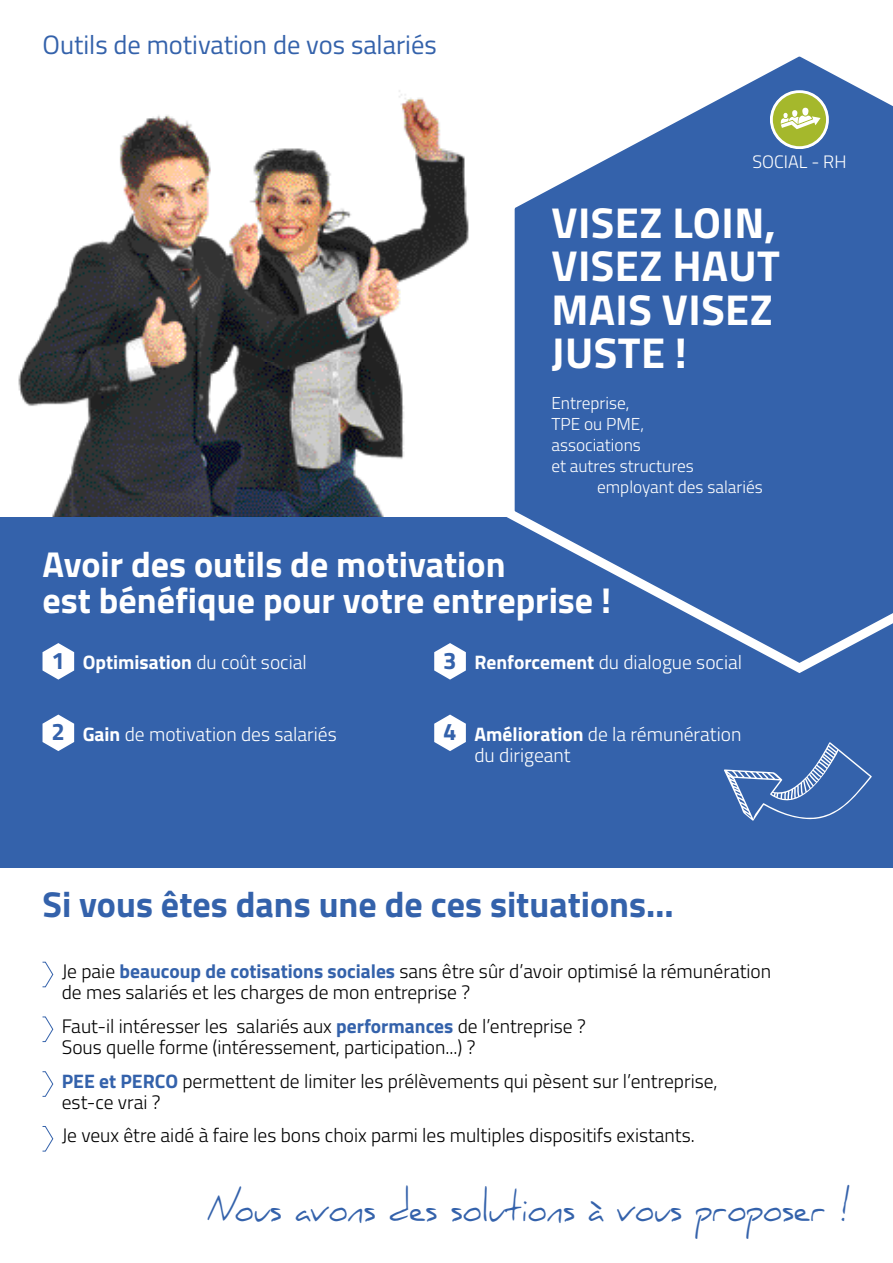
<style>
.page{position:relative;width:893px;height:1263px;background:#fff}
.page>*{position:absolute;margin:0;border:0;box-sizing:border-box;transform-origin:0 0}
.t1{font:700 43.35px/43.3px "Titillium";letter-spacing:.01em;color:#fff}
.t2{font:39.3px "Daniel";color:#3462ab;scale:.8 1}
.t3{font:700 36px/36px "Titillium";color:#fff}
.t4{font:700 36px "Titillium";color:#3462ab}
.t5{font:26.55px "Titillium";color:#3462ab}
.t6{font:300 19.5px/21px "Titillium";color:#000}
.t7{font:300 19.5px/21px "Titillium";color:#fff}
.t8{font:700 19.5px "Titillium";color:#fff}
.t9{font:300 18px "Titillium";color:#fff}
.t10{font:300 17.25px "Titillium";color:#fff}
.s1{font-size:24px;color:#3462ab}
.s2{font-weight:300}
.s3{font-weight:700;font-size:24px;color:#3462ab}
.s4{font-weight:700}
.s5{font-weight:700;color:#3462ab}
</style>
<div class="page">
<img style="left:18px;top:90px;width:451px;height:427px">
<div style="left:0;top:517px;width:893px;height:350px;background:#3462ab"></div>
<svg style="left:43px;top:643px;width:31px;height:37px"></svg>
<svg style="left:43px;top:714px;width:31px;height:37px"></svg>
<svg style="left:434px;top:643px;width:32px;height:37px"></svg>
<svg style="left:434px;top:714px;width:32px;height:37px"></svg>
<svg style="left:724px;top:742px;width:148px;height:79px"></svg>
<svg style="left:507px;top:56px;width:386px;height:617px"></svg>
<div style="left:551px;top:205px;width:333px;height:293px;background:#3462ab"></div>
<svg style="left:42px;top:961px;width:12px;height:26px"></svg>
<svg style="left:42px;top:1016px;width:12px;height:26px"></svg>
<svg style="left:42px;top:1071px;width:12px;height:26px"></svg>
<svg style="left:42px;top:1126px;width:12px;height:26px"></svg>
<svg style="left:770px;top:90px;width:59px;height:59px"></svg>
<h3 class="t5" style="left:43px;top:25px;width:396px">Outils de motivation de vos salariés</h3>
<p class="t9" style="left:752px;top:148px;width:96px">SOCIAL - RH</p>
<h1 class="t1" style="left:552px;top:199px;width:230px">VISEZ LOIN,<br>VISEZ HAUT<br>MAIS VISEZ<br>JUSTE !</h1>
<p class="t10" style="left:551px;top:391px;width:80px">Entreprise,</p>
<p class="t10" style="left:551px;top:412px;width:94px">TPE ou PME,</p>
<p class="t10" style="left:551px;top:432px;width:91px">associations</p>
<p class="t10" style="left:551px;top:453px;width:144px">et autres structures</p>
<p class="t10" style="left:597px;top:474px;width:167px">employant des salariés</p>
<h3 class="t3" style="left:43px;top:544px;width:570px">Avoir des outils de motivation<br>est bénéfique pour votre entreprise !</h3>
<p class="t8" style="left:52px;top:647px;width:257px"><span class="s1">1</span> Optimisation <span class="s2">du coût social</span></p>
<p class="t7" style="left:443px;top:651px;width:300px"><span class="s3">3</span> <span class="s4">Renforcement</span> du dialogue social</p>
<p class="t7" style="left:52px;top:722px;width:287px"><span class="s3">2</span> <span class="s4">Gain</span> de motivation des salariés</p>
<p class="t7" style="left:474px;top:722px;width:268px;text-indent:-31px"><span class="s3">4</span> <span class="s4">Amélioration</span> de la rémunération du dirigeant</p>
<h3 class="t4" style="left:43px;top:877px;width:633px">Si vous êtes dans une de ces situations…</h3>
<p class="t6" style="left:62px;top:960px;width:711px">Je paie <span class="s5">beaucoup de cotisations sociales</span> sans être sûr d’avoir optimisé la rémunération de mes salariés et les charges de mon entreprise ?</p>
<p class="t6" style="left:62px;top:1015px;width:525px">Faut-il intéresser les salariés aux <span class="s5">performances</span> de l’entreprise ?<br>Sous quelle forme (intéressement, participation...) ?</p>
<p class="t6" style="left:62px;top:1069px;width:657px"><span class="s5">PEE et PERCO</span> permettent de limiter les prélèvements qui pèsent sur l’entreprise, est-ce vrai ?</p>
<p class="t6" style="left:62px;top:1124px;width:634px">Je veux être aidé à faire les bons choix parmi les multiples dispositifs existants.</p>
<h2 class="t2" style="left:207px;top:1184px;width:806px">Nous avons des solutions à vous proposer !</h2>
</div>
